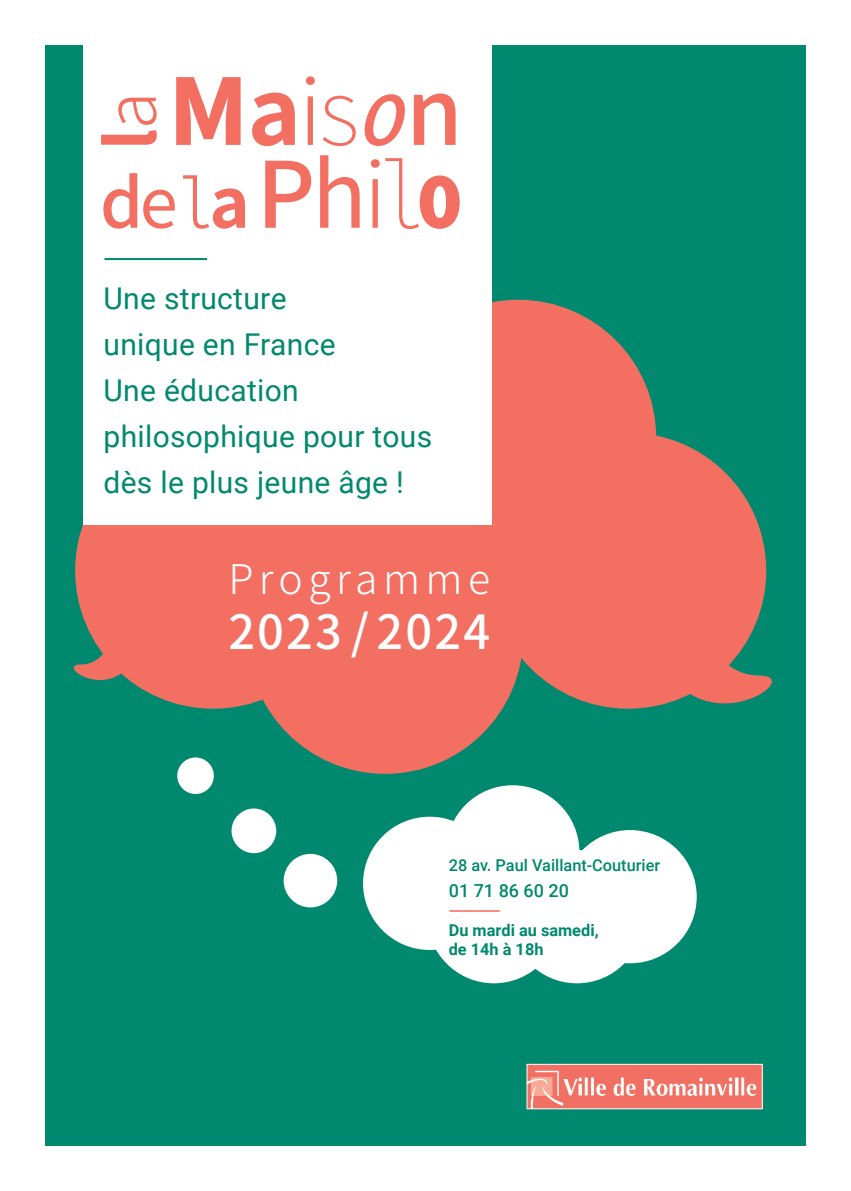
<style>
.page{position:relative;width:851px;height:1191px;background:#fff}
.page>*{position:absolute;margin:0;border:0;box-sizing:border-box;transform-origin:0 0}
.t1{font:900 91px "Noto Sans SC";color:#f26f62}
.t2{font:500 68.4px "Noto Sans SC";color:#f26f62}
.t3{font:700 68.4px "Noto Sans SC";color:#f26f62}
.t4{font:500 47px "Noto Sans SC";letter-spacing:.045em;color:#fff}
.t5{font:300 41px "Noto Sans SC";letter-spacing:.135em;color:#fff}
.t6{font:30px/46px "Roboto";letter-spacing:.01em;color:#00896e}
.t7{font:500 18px "Roboto";color:#00896e}
.t8{font:500 16.4px "Roboto";color:#00896e}
.t9{font:700 16.4px/19.6px "Roboto";color:#00896e}
.t10{font:16.4px "Roboto";color:#f26f62}
.s1{font-weight:700}
.s2{font-weight:300}
.s3{font-weight:100}
.s4{font-weight:400;font-style:italic}
.s5{font-weight:500}
.s6{font-weight:400}
.s7{font-size:91px}
.s8{font-weight:400;font-size:91px}
.s9{font-weight:300;font-size:91px}
.s10{font-weight:100;font-size:91px}
.s11{font-weight:700;font-size:91px}
</style>
<div class="page">
<div style="left:45px;top:45px;width:760px;height:1100px;background:#00896e"></div>
<img style="left:528px;top:1065px;width:232px;height:42px">
<div style="left:526px;top:1063px;width:236px;height:46px;border:1px solid #fff"></div>
<div style="left:490px;top:433px;width:276px;height:275px;background:#f26f62;border-radius:50%"></div>
<div style="left:75px;top:433px;width:276px;height:275px;background:#f26f62;border-radius:50%"></div>
<div style="left:247px;top:498px;width:276px;height:276px;background:#f26f62;border-radius:50%"></div>
<div style="left:380px;top:300px;width:276px;height:276px;background:#f26f62;border-radius:50%"></div>
<svg style="left:73px;top:639px;width:49px;height:41px"></svg>
<svg style="left:684px;top:629px;width:88px;height:75px"></svg>
<div style="left:563px;top:830px;width:133px;height:133px;background:#fff;border-radius:50%"></div>
<div style="left:363px;top:816px;width:133px;height:134px;background:#fff;border-radius:50%"></div>
<div style="left:446px;top:785px;width:133px;height:133px;background:#fff;border-radius:50%"></div>
<div style="left:427px;top:850px;width:133px;height:133px;background:#fff;border-radius:50%"></div>
<div style="left:510px;top:850px;width:133px;height:133px;background:#fff;border-radius:50%"></div>
<div style="left:84px;top:0;width:408px;height:524px;background:#fff"></div>
<hr style="left:104px;top:258px;width:103px;height:2px;background:#00896e">
<div style="left:231px;top:808px;width:45px;height:45px;background:#fff;border-radius:50%"></div>
<div style="left:177px;top:757px;width:37px;height:37px;background:#fff;border-radius:50%"></div>
<div style="left:283px;top:854px;width:54px;height:53px;background:#fff;border-radius:50%"></div>
<h1 class="t1" style="left:168px;top:60px;width:299px">M<span class="s1">a</span><span class="s2">i</span><span class="s3">s</span><span class="s4">o</span><span class="s5">n</span></h1>
<h2 class="t2" style="left:100px;top:164px;width:364px">d<span class="s6">e</span> <span class="s2">l</span><span class="s1">a</span><span class="s7">P</span><span class="s8">h</span><span class="s9">i</span><span class="s10">l</span><span class="s11">o</span></h2>
<h2 class="t3" style="left:92px;top:150px;width:60px;rotate:-90deg">l<span class="s2">a</span></h2>
<p class="t6" style="left:103px;top:274px;width:330px">Une structure<br>unique en France<br>Une éducation philosophique pour tous dès le plus jeune âge !</p>
<h3 class="t5" style="left:228px;top:556px;width:263px">Programme</h3>
<h3 class="t4" style="left:228px;top:605px;width:263px">2023 / 2024</h3>
<p class="t8" style="left:448px;top:853px;width:213px">28 av. Paul Vaillant-Couturier</p>
<p class="t7" style="left:448px;top:877px;width:122px">01 71 86 60 20</p>
<p class="t10" style="left:448px;top:899px;width:54px">---------------------</p>
<p class="t9" style="left:448px;top:919px;width:151px">Du mardi au samedi, de 14h à 18h</p>
</div>
